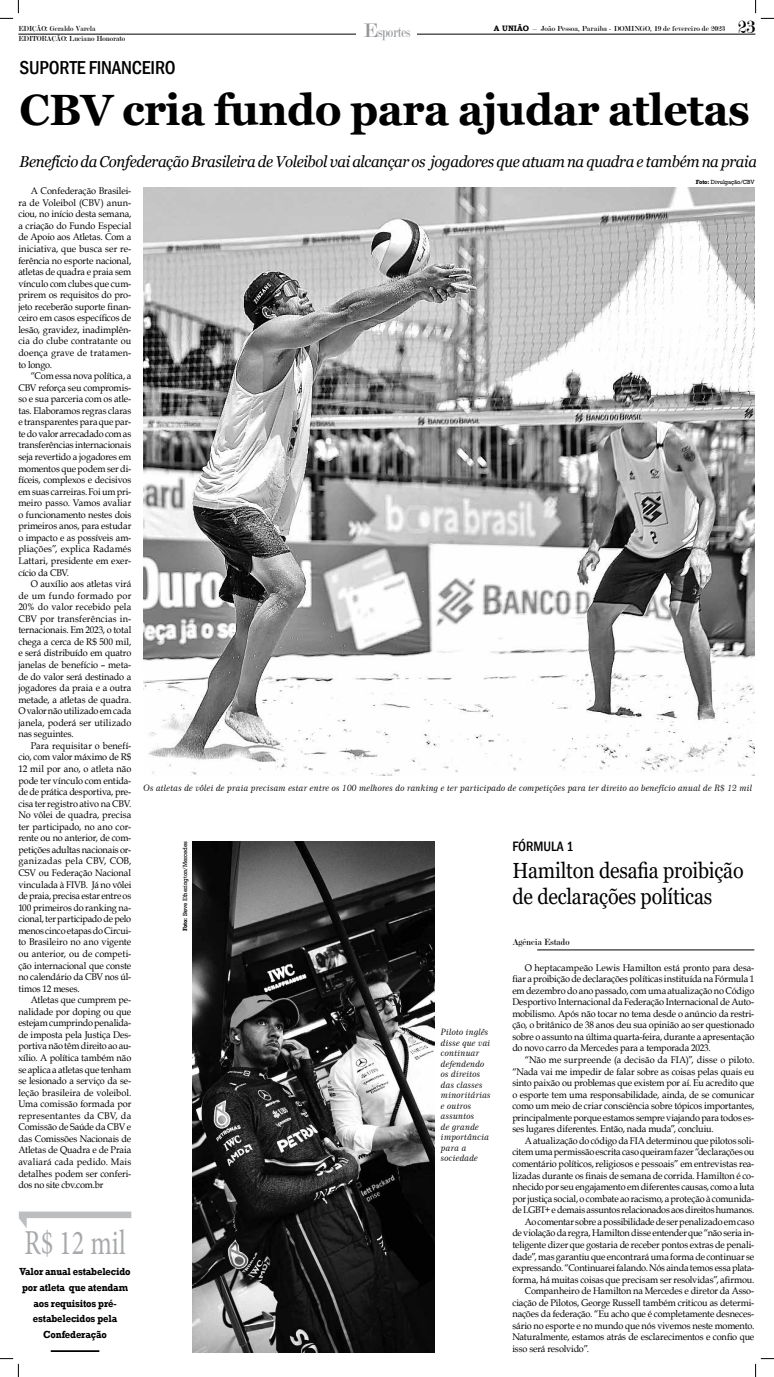
<style>
.page{position:relative;width:774px;height:1377px;background:#fff}
.page>*{position:absolute;margin:0;border:0;box-sizing:border-box;transform-origin:0 0}
.t1{font:700 43.75px "Georgia";letter-spacing:-.015em;color:#000}
.t2{font:35px "Minion Pro";color:#a7a9ac;scale:.75 1}
.t3{font:21.88px/26.2px "Georgia";letter-spacing:-.01em;color:#000;scale:.9 1}
.t4{font:500 condensed 19.25px "Franklin Gothic";letter-spacing:-.01em;color:#000}
.t5{font:19.25px "Modern";color:#000}
.t6{font:italic 15.75px "Georgia";letter-spacing:-.02em;color:#000;scale:.95 1}
.t7{font:15.75px "Modern";color:#939598;scale:.75 1}
.t8{font:500 condensed 14px "Franklin Gothic";color:#000}
.t9{font:700 10.5px/15.8px "Rockwell";letter-spacing:-.01em;color:#000;text-align:center;scale:.9 1}
.t10{font:9.62px/11.5px "Book Antiqua";letter-spacing:-.015em;color:#000;text-align:justify;scale:.95 1}
.t11{font:9.62px "Modern";color:#000;scale:.95 1}
.t12{font:8.75px/10.5px "Century 751 BT Italic B";color:#000}
.t13{font:7.88px "Modern";color:#000}
.t14{font:7.88px "Modern";color:#000;scale:.95 1}
.t15{font:6.12px "Rockwell";letter-spacing:-.01em;color:#000;scale:.95 1}
.s1{font-size:21px}
.s2{font-family:"Bookman Old Style";font-weight:700}
.s3{font-weight:700}
</style>
<div class="page">
<hr style="left:18px;top:34px;width:737px;height:1px;background:#000">
<hr style="left:356px;top:32px;width:60px;height:4px;background:#fff">
<img style="left:144px;top:187px;width:610px;height:588px">
<img style="left:192px;top:841px;width:242px;height:511px">
<hr style="left:537px;top:949px;width:217px;height:1px;background:#000">
<hr style="left:51px;top:1349px;width:48px;height:2px;background:#000">
<svg style="left:19px;top:1211px;width:112px;height:17px"></svg>
<svg style="left:0;top:0;width:19px;height:19px"></svg>
<svg style="left:0;top:1358px;width:19px;height:18px"></svg>
<svg style="left:755px;top:0;width:18px;height:19px"></svg>
<svg style="left:755px;top:1358px;width:18px;height:18px"></svg>
<p class="t14" style="left:18px;top:25px;width:83px">EDIÇÃO: Geraldo Varela</p>
<h3 class="t5" style="left:737px;top:17px;width:19px">23</h3>
<p class="t14" style="left:18px;top:34px;width:114px">EDITORAÇÃO: Luciano Honorato</p>
<h3 class="t7" style="left:363px;top:24px;width:64px"><span class="s1">E</span>sportes</h3>
<p class="t13" style="left:494px;top:25px;width:233px"><span class="s2">A UNIÃO</span> – João Pessoa, Paraíba - DOMINGO, 19 de fevereiro de 2023</p>
<h3 class="t4" style="left:20px;top:55px;width:157px">SUPORTE FINANCEIRO</h3>
<h1 class="t1" style="left:20px;top:82px;width:731px">CBV cria fundo para ajudar atletas</h1>
<h3 class="t6" style="left:20px;top:152px;width:777px">Benefício da Confederação Brasileira de Voleibol vai alcançar os jogadores que atuam na quadra e também na praia</h3>
<p class="t10" style="left:18px;top:185px;width:120px;text-indent:12px">A Confederação Brasilei&shy;ra de Voleibol (CBV) anun&shy;ciou, no início desta semana, a criação do Fundo Especial de Apoio aos Atletas. Com a iniciativa, que busca ser re&shy;ferência no esporte nacional, atletas de quadra e praia sem vínculo com clubes que cum&shy;prirem os requisitos do pro&shy;jeto receberão suporte finan&shy;ceiro em casos específicos de lesão, gravidez, inadimplên&shy;cia do clube contratante ou doença grave de tratamen&shy;to longo.</p>
<p class="t10" style="left:18px;top:370px;width:120px;text-indent:12px">“Com essa nova política, a CBV reforça seu compromis&shy;so e sua parceria com os atle&shy;tas. Elaboramos regras claras e transparentes para que par&shy;te do valor arrecadado com as transferências internacionais seja revertido a jogadores em momentos que podem ser di&shy;fíceis, complexos e decisivos em suas carreiras. Foi um pri&shy;meiro passo. Vamos avaliar o funcionamento nestes dois primeiros anos, para estudar o impacto e as possíveis am&shy;pliações”, explica Radamés Lattari, presidente em exer&shy;cício da CBV.</p>
<p class="t10" style="left:18px;top:577px;width:120px;text-indent:12px">O auxílio aos atletas virá de um fundo formado por 20% do valor recebido pela CBV por transferências in&shy;ternacionais. Em 2023, o total chega a cerca de R$ 500 mil, e será distribuído em quatro janelas de benefício – meta&shy;de do valor será destinado a jogadores da praia e a outra metade, a atletas de quadra.<br>O valor não utilizado em cada janela, poderá ser utilizado nas seguintes.</p>
<p class="t10" style="left:18px;top:739px;width:120px;text-indent:12px">Para requisitar o benefí&shy;cio, com valor máximo de R$ 12 mil por ano, o atleta não pode ter vínculo com entida&shy;de de prática desportiva, pre&shy;cisa ter registro ativo na CBV.<br>No vôlei de quadra, precisa ter participado, no ano cor&shy;rente ou no anterior, de com&shy;petições adultas nacionais or&shy;ganizadas pela CBV, COB, CSV ou Federação Nacional vinculada à FIVB. Já no vôlei de praia, precisa estar entre os 100 primeiros do ranking na&shy;cional, ter participado de pelo menos cinco etapas do Circui&shy;to Brasileiro no ano vigente ou anterior, ou de competi&shy;ção internacional que conste no calendário da CBV nos úl&shy;timos 12 meses.</p>
<p class="t10" style="left:18px;top:993px;width:120px;text-indent:12px">Atletas que cumprem pe&shy;nalidade por doping ou que estejam cumprindo penalida&shy;de imposta pela Justiça Des&shy;portiva não têm direito ao au&shy;xílio. A política também não se aplica a atletas que tenham se lesionado a serviço da se&shy;leção brasileira de voleibol.<br>Uma comissão formada por representantes da CBV, da Comissão de Saúde da CBV e das Comissões Nacionais de Atletas de Quadra e de Praia avaliará cada pedido. Mais detalhes podem ser conferi&shy;dos no site cbv.com.br</p>
<h2 class="t2" style="left:24px;top:1219px;width:137px">R$ 12 mil</h2>
<p class="t9" style="left:20px;top:1263px;width:125px">Valor anual estabelecido por atleta que atendam aos requisitos pré&shy;estabelecidos pela<br>Confederação</p>
<p class="t15" style="left:695px;top:179px;width:63px"><span class="s3">Foto:</span> Divulgação/CBV</p>
<p class="t12" style="left:144px;top:783px;width:610px">Os atletas de vôlei de praia precisam estar entre os 100 melhores do ranking e ter participado de competições para ter direito ao benefício anual de R$ 12 mil</p>
<p class="t15" style="left:181px;top:931px;width:96px;rotate:-90deg"><span class="s3">Foto:</span> Steve Etherington/Mercedes</p>
<p class="t12" style="left:441px;top:1026px;width:51px">Piloto inglês disse que vai continuar defendendo os direitos das classes minoritárias e outros assuntos<br>de grande importância para a sociedade</p>
<h3 class="t8" style="left:512px;top:837px;width:63px">FÓRMULA 1</h3>
<h3 class="t3" style="left:512px;top:857px;width:258px">Hamilton desafia proibição de declarações políticas</h3>
<p class="t11" style="left:512px;top:936px;width:62px">Agência Estado</p>
<p class="t10" style="left:512px;top:961px;width:256px;text-indent:12px">O heptacampeão Lewis Hamilton está pronto para desa&shy;fiar a proibição de declarações políticas instituída na Fórmula 1 em dezembro do ano passado, com uma atualização no Código Desportivo Internacional da Federação Internacional de Auto&shy;mobilismo. Após não tocar no tema desde o anúncio da restri&shy;ção, o britânico de 38 anos deu sua opinião ao ser questionado sobre o assunto na última quarta-feira, durante a apresentação do novo carro da Mercedes para a temporada 2023.</p>
<p class="t10" style="left:512px;top:1053px;width:256px;text-indent:12px">“Não me surpreende (a decisão da FIA)”, disse o piloto. “Nada vai me impedir de falar sobre as coisas pelas quais eu sinto paixão ou problemas que existem por aí. Eu acredito que o esporte tem uma responsabilidade, ainda, de se comunicar como um meio de criar consciência sobre tópicos importantes, principalmente porque estamos sempre viajando para todos es&shy;ses lugares diferentes. Então, nada muda”, concluiu.</p>
<p class="t10" style="left:524px;top:1134px;width:243px">A atualização do código da FIA determinou que pilotos soli-</p>
<p class="t10" style="left:512px;top:1145px;width:256px">citem uma permissão escrita caso queiram fazer “declarações ou</p>
<p class="t10" style="left:512px;top:1157px;width:256px">comentário políticos, religiosos e pessoais” em entrevistas rea-</p>
<p class="t10" style="left:512px;top:1169px;width:256px">lizadas durante os finais de semana de corrida. Hamilton é co-</p>
<p class="t10" style="left:512px;top:1180px;width:256px">nhecido por seu engajamento em diferentes causas, como a luta</p>
<p class="t10" style="left:512px;top:1192px;width:256px">por justiça social, o combate ao racismo, a proteção à comunida-</p>
<p class="t10" style="left:512px;top:1203px;width:256px">de LGBT+ e demais assuntos relacionados aos direitos humanos.</p>
<p class="t10" style="left:524px;top:1215px;width:243px">Ao comentar sobre a possibilidade de ser penalizado em caso</p>
<p class="t10" style="left:512px;top:1226px;width:256px">de violação da regra, Hamilton disse entender que “não seria in-</p>
<p class="t10" style="left:512px;top:1238px;width:256px">teligente dizer que gostaria de receber pontos extras de penali-</p>
<p class="t10" style="left:512px;top:1249px;width:256px">dade”, mas garantiu que encontrará uma forma de continuar se</p>
<p class="t10" style="left:512px;top:1261px;width:256px">expressando. “Continuarei falando. Nós ainda temos essa plata-</p>
<p class="t10" style="left:512px;top:1273px;width:256px">forma, há muitas coisas que precisam ser resolvidas”, afirmou.</p>
<p class="t10" style="left:524px;top:1284px;width:243px">Companheiro de Hamilton na Mercedes e diretor da Asso-</p>
<p class="t10" style="left:512px;top:1296px;width:256px">ciação de Pilotos, George Russell também criticou as determi-</p>
<p class="t10" style="left:512px;top:1307px;width:256px">nações da federação. “Eu acho que é completamente desneces-</p>
<p class="t10" style="left:512px;top:1319px;width:256px">sário no esporte e no mundo que nós vivemos neste momento.</p>
<p class="t10" style="left:512px;top:1330px;width:256px">Naturalmente, estamos atrás de esclarecimentos e confio que</p>
<p class="t10" style="left:512px;top:1342px;width:82px">isso será resolvido”.</p>
</div>
